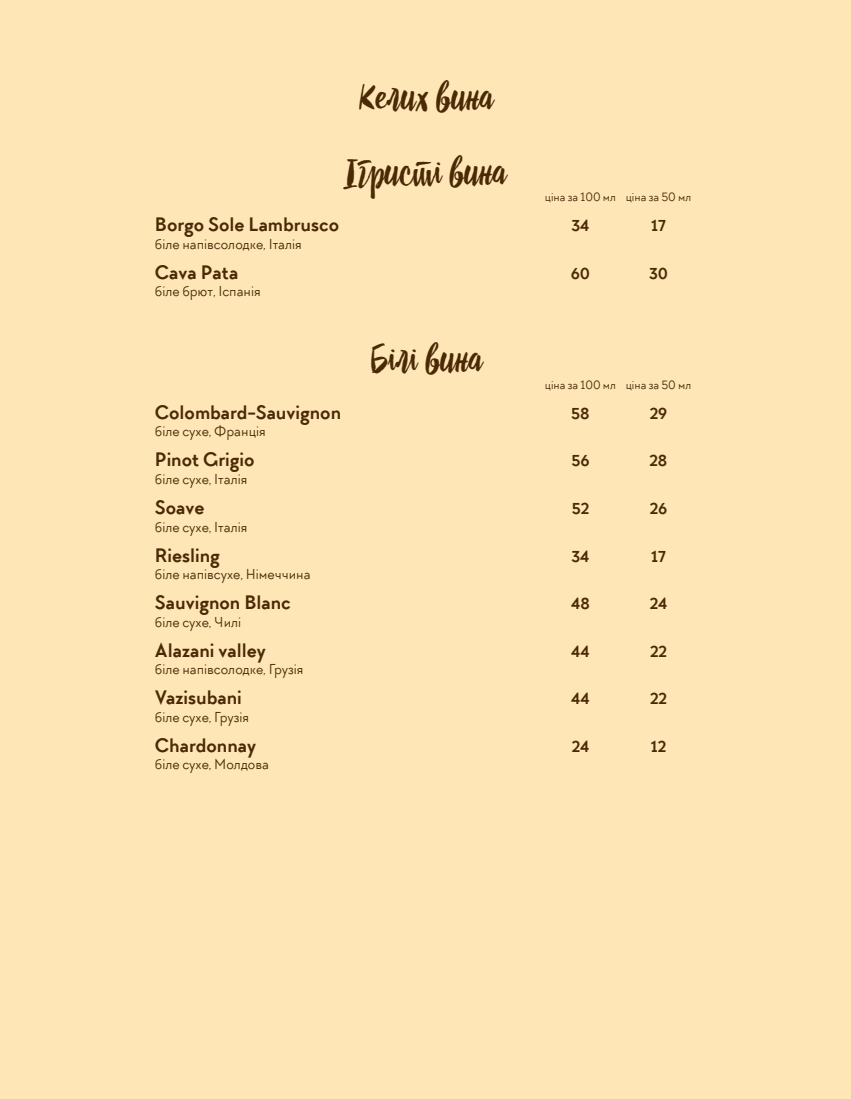
<style>
.page{position:relative;width:851px;height:1099px;background:#fff}
.page>*{position:absolute;margin:0;border:0;box-sizing:border-box;transform-origin:0 0}
.t1{font:37.5px/75px "Drina";color:#4a2a06;text-align:center}
.t2{font:700 20px "TT Chocolates";color:#4a2a06}
.t3{font:700 16.25px "TT Chocolates";color:#4a2a06}
.t4{font:15px "TT Chocolates";color:#4a2a06}
.t5{font:12.5px "TT Chocolates";color:#4a2a06}
</style>
<div class="page">
<div style="left:0;top:0;width:850px;height:1098px;background:#ffe6b6"></div>
<h1 class="t1" style="left:346px;top:58px;width:162px">Келих вина<br>Ігристі вина</h1>
<p class="t5" style="left:545px;top:189px;width:148px">ціна за 100 мл ціна за 50 мл</p>
<h2 class="t2" style="left:155px;top:212px;width:186px">Borgo Sole Lambrusco</h2>
<p class="t3" style="left:571px;top:215px;width:19px">34</p>
<p class="t3" style="left:651px;top:215px;width:16px">17</p>
<p class="t4" style="left:155px;top:235px;width:148px">біле напівсолодке, Італія</p>
<h2 class="t2" style="left:155px;top:259px;width:85px">Cava Pata</h2>
<p class="t3" style="left:570px;top:263px;width:21px">60</p>
<p class="t3" style="left:649px;top:263px;width:20px">30</p>
<p class="t4" style="left:155px;top:282px;width:107px">біле брют, Іспанія</p>
<h1 class="t1" style="left:370px;top:321px;width:114px">Білі вина</h1>
<p class="t5" style="left:545px;top:377px;width:148px">ціна за 100 мл ціна за 50 мл</p>
<h2 class="t2" style="left:155px;top:399px;width:188px">Colombard-Sauvignon</h2>
<p class="t3" style="left:571px;top:403px;width:20px">58</p>
<p class="t3" style="left:649px;top:403px;width:19px">29</p>
<p class="t4" style="left:155px;top:422px;width:112px">біле сухе, Франція</p>
<h2 class="t2" style="left:155px;top:447px;width:101px">Pinot Grigio</h2>
<p class="t3" style="left:571px;top:450px;width:20px">56</p>
<p class="t3" style="left:649px;top:450px;width:19px">28</p>
<p class="t4" style="left:155px;top:470px;width:94px">біле сухе, Італія</p>
<h2 class="t2" style="left:155px;top:494px;width:51px">Soave</h2>
<p class="t3" style="left:571px;top:498px;width:19px">52</p>
<p class="t3" style="left:649px;top:498px;width:19px">26</p>
<p class="t4" style="left:155px;top:517px;width:94px">біле сухе, Італія</p>
<h2 class="t2" style="left:155px;top:542px;width:66px">Riesling</h2>
<p class="t3" style="left:571px;top:545px;width:19px">34</p>
<p class="t3" style="left:651px;top:545px;width:16px">17</p>
<p class="t4" style="left:155px;top:565px;width:157px">біле напівсухе, Німеччина</p>
<h2 class="t2" style="left:155px;top:589px;width:137px">Sauvignon Blanc</h2>
<p class="t3" style="left:571px;top:593px;width:20px">48</p>
<p class="t3" style="left:649px;top:593px;width:19px">24</p>
<p class="t4" style="left:155px;top:612px;width:88px">біле сухе, Чилі</p>
<h2 class="t2" style="left:155px;top:637px;width:112px">Alazani valley</h2>
<p class="t3" style="left:571px;top:640px;width:20px">44</p>
<p class="t3" style="left:650px;top:640px;width:18px">22</p>
<p class="t4" style="left:155px;top:660px;width:150px">біле напівсолодке, Грузія</p>
<h2 class="t2" style="left:155px;top:684px;width:88px">Vazisubani</h2>
<p class="t3" style="left:571px;top:688px;width:20px">44</p>
<p class="t3" style="left:650px;top:688px;width:18px">22</p>
<p class="t4" style="left:155px;top:707px;width:96px">біле сухе, Грузія</p>
<h2 class="t2" style="left:155px;top:732px;width:102px">Chardonnay</h2>
<p class="t3" style="left:571px;top:735px;width:19px">24</p>
<p class="t3" style="left:650px;top:735px;width:17px">12</p>
<p class="t4" style="left:155px;top:755px;width:115px">біле сухе, Молдова</p>
</div>
